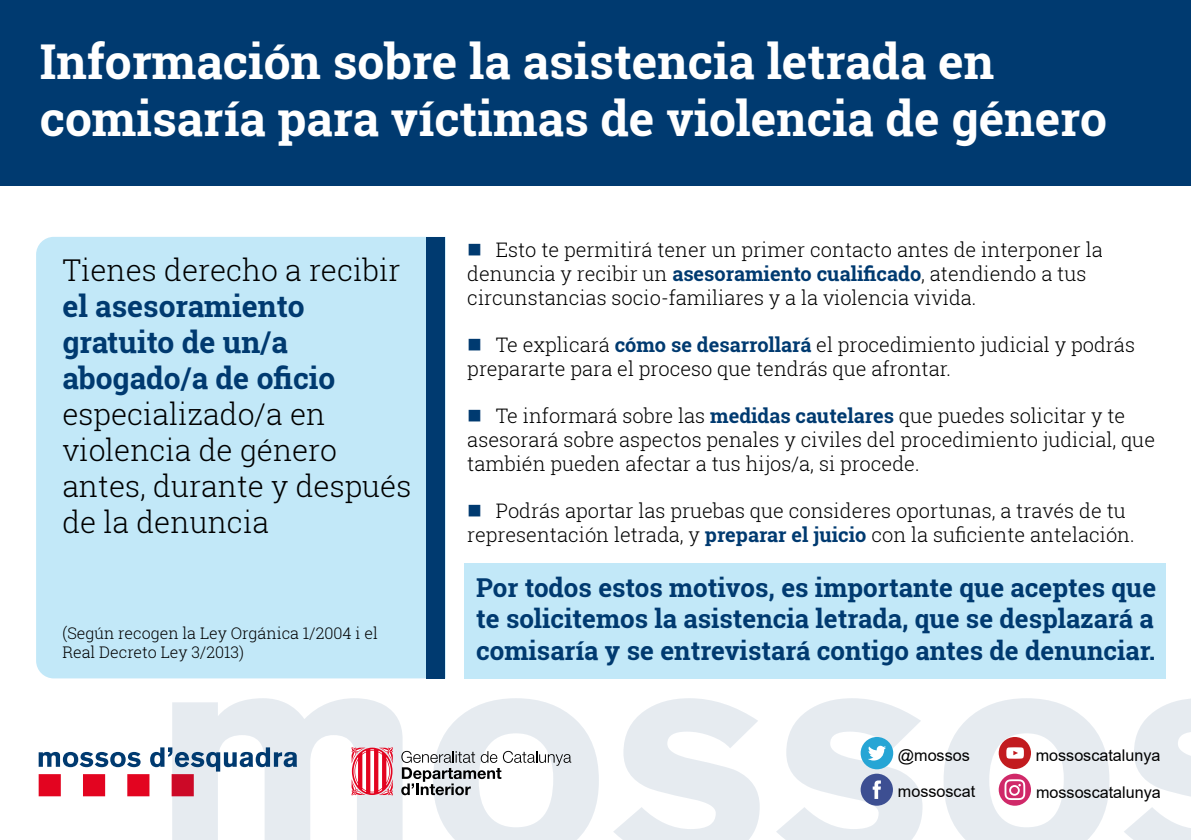
<style>
.page{position:relative;width:1191px;height:840px;background:#fff}
.page>*{position:absolute;margin:0;border:0;box-sizing:border-box;transform-origin:0 0}
.Títol_-_H1{font:700 48px/57.6px "Roboto Slab";color:#fff}
.t1{font:300 30px/36px "Roboto Slab";color:#000}
.titol_final_-_H2{font:700 26px/31.2px "Roboto Slab";color:#003a70;text-align:justify}
.Vinyeta_-_P{font:300 20px/24px "Roboto Slab";color:#000}
.t2{font:16.2px/35.6px "Arial";color:#000}
.subtítol_-_H4{font:300 16px/19.2px "Roboto Slab";color:#000}
.s1{font-weight:700;color:#003a70}
</style>
<div class="page">
<div style="left:464px;top:562px;width:701px;height:116px;background:#c2e8f8"></div>
<div style="left:39px;top:773px;width:22px;height:22px;background:#e30420"></div>
<div style="left:83px;top:773px;width:22px;height:22px;background:#e30420"></div>
<div style="left:127px;top:773px;width:22px;height:22px;background:#e30420"></div>
<svg style="left:39px;top:751px;width:102px;height:15px"></svg>
<div style="left:0;top:0;width:1191px;height:185px;background:#003a70"></div>
<svg style="left:613px;top:698px;width:146px;height:141px"></svg>
<svg style="left:1124px;top:807px;width:67px;height:32px"></svg>
<svg style="left:1134px;top:698px;width:57px;height:99px"></svg>
<svg style="left:150px;top:698px;width:449px;height:141px"></svg>
<svg style="left:776px;top:698px;width:146px;height:141px"></svg>
<svg style="left:943px;top:698px;width:166px;height:141px"></svg>
<div style="left:36px;top:237px;width:410px;height:441px;background:#c2e8f8"></div>
<div style="left:426px;top:237px;width:18px;height:441px;background:#003a70"></div>
<h1 class="Títol_-_H1" style="left:40px;top:32px;width:1068px">Información sobre la asistencia letrada en comisaría para víctimas de violencia de género</h1>
<h3 class="t1" style="left:62px;top:251px;width:350px">Tienes derecho a recibir <span class="s1">el asesoramiento gratuito de un/a abogado/a de oficio </span>especializado/a en violencia de género antes, durante y después de la denuncia</h3>
<h4 class="subtítol_-_H4" style="left:62px;top:623px;width:317px">(Según recogen la Ley Orgánica 1/2004 i el<br>Real Decreto Ley 3/2013)</h4>
<p class="Vinyeta_-_P" style="left:467px;top:237px;width:637px;text-indent:28px">Esto te permitirá tener un primer contacto antes de interponer la denuncia y recibir un <span class="s1">asesoramiento cualificado</span>, atendiendo a tus circunstancias socio-familiares y a la violencia vivida.</p>
<p class="Vinyeta_-_P" style="left:467px;top:332px;width:669px;text-indent:28px">Te explicará <span class="s1">cómo se desarrollará</span> el procedimiento judicial y podrás prepararte para el proceso que tendrás que afrontar.</p>
<p class="Vinyeta_-_P" style="left:467px;top:403px;width:689px;text-indent:28px">Te informará sobre las <span class="s1">medidas cautelares</span> que puedes solicitar y te asesorará sobre aspectos penales y civiles del procedimiento judicial, que también pueden afectar a tus hijos/a, si procede.</p>
<p class="Vinyeta_-_P" style="left:467px;top:497px;width:669px;text-indent:28px">Podrás aportar las pruebas que consideres oportunas, a través de tu representación letrada, y <span class="s1">preparar el juicio</span> con la suficiente antelación.</p>
<h2 class="titol_final_-_H2" style="left:476px;top:571px;width:681px">Por todos estos motivos, es importante que aceptes que te solicitemos la asistencia letrada, que se desplazará a comisaría y se entrevistará contigo antes de denunciar.</h2>
<p class="t2" style="left:897px;top:737px;width:79px">@mossos mossoscat</p>
<p class="t2" style="left:1035px;top:737px;width:126px">mossoscatalunya</p>
<p class="t2" style="left:1036px;top:773px;width:126px">mossoscatalunya</p>
</div>
